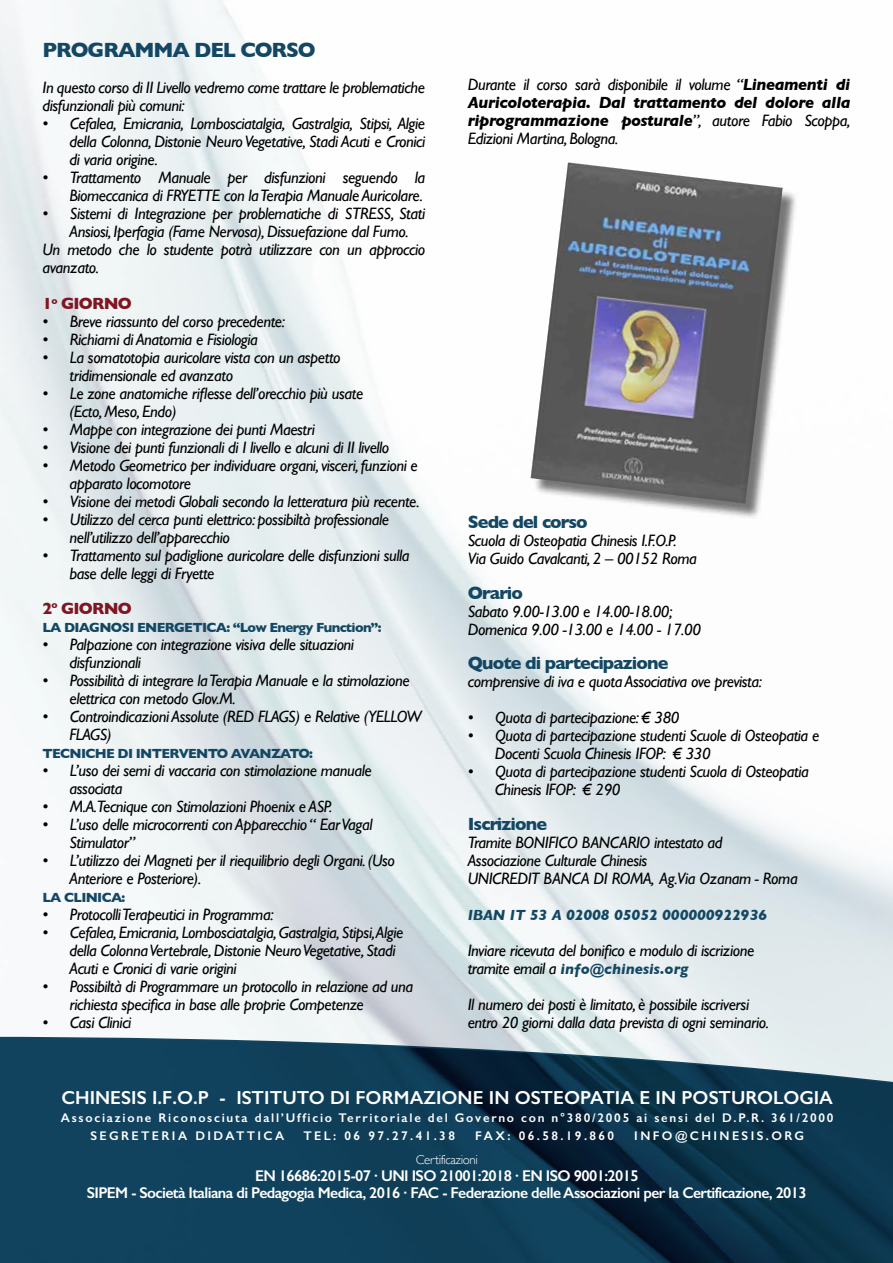
<style>
.page{position:relative;width:893px;height:1263px;background:#fff}
.page>*{position:absolute;margin:0;border:0;box-sizing:border-box;transform-origin:0 0}
.t1{font:700 21px "Gill Sans";letter-spacing:-.05em;color:#134763}
.t2{font:600 18.9px "Gill Sans";color:#fff}
.t3{font:700 18px "Gill Sans";letter-spacing:-.05em;color:#134763}
.t4{font:italic 16.5px/18px "Gill Sans";letter-spacing:-.025em;color:#000}
.t5{font:700 16.5px "Gill Sans";letter-spacing:-.05em;color:#7e1623}
.t6{font:600 15.6px/17px "Gill Sans";letter-spacing:-.04em;color:#fff;text-align:center}
.t7{font:italic 700 15px "Gill Sans";color:#134763}
.t8{font:700 13.5px "Gill Sans";letter-spacing:-.05em;color:#134763}
.t9{font:300 13.05px "Gill Sans";letter-spacing:-.025em;color:#fff}
.t10{font:600 12.6px/18px "Gill Sans";letter-spacing:.14em;color:#fff}
.t11{font:600 12.6px "Gill Sans";letter-spacing:.19em;color:#fff}
.s1{font-weight:700}
.s2{font-weight:400;font-size:16.5px;color:#000}
</style>
<div class="page">
<svg style="left:0;top:1034px;width:893px;height:229px;background:#1d475e"></svg>
<div style="left:533px;top:165px;width:265px;height:355px;background:#000;opacity:.75"></div>
<img style="left:531px;top:162px;width:252px;height:341px">
<p class="t1" style="left:43px;top:33px;width:275px">PROGRAMMA DEL CORSO</p>
<p class="t4" style="left:43px;top:79px;width:384px">In questo corso di II Livello vedremo come trattare le problematiche disfunzionali più comuni:</p>
<p class="t4" style="left:70px;top:115px;width:357px;text-align:justify;text-indent:-27px">• Cefalea, Emicrania, Lombosciatalgia, Gastralgia, Stipsi, Algie della Colonna, Distonie Neuro Vegetative, Stadi Acuti e Cronici di varia origine.</p>
<p class="t4" style="left:43px;top:169px;width:384px;text-align:right">• Trattamento Manuale per disfunzioni seguendo la<br>Biomeccanica di FRYETTE con la Terapia Manuale Auricolare.</p>
<p class="t4" style="left:43px;top:205px;width:384px">• Sistemi di Integrazione per problematiche di STRESS, Stati</p>
<p class="t4" style="left:70px;top:223px;width:341px">Ansiosi, Iperfagia (Fame Nervosa), Dissuefazione dal Fumo.</p>
<p class="t4" style="left:43px;top:241px;width:384px">Un metodo che lo studente potrà utilizzare con un approccio</p>
<p class="t4" style="left:43px;top:259px;width:58px">avanzato.</p>
<p class="t5" style="left:43px;top:291px;width:91px">1<sup>o</sup> GIORNO</p>
<p class="t4" style="left:43px;top:313px;width:244px">• Breve riassunto del corso precedente:</p>
<p class="t4" style="left:43px;top:331px;width:217px">• Richiami di Anatomia e Fisiologia</p>
<p class="t4" style="left:70px;top:349px;width:273px;text-indent:-27px">• La somatotopia auricolare vista con un aspetto tridimensionale ed avanzato</p>
<p class="t4" style="left:70px;top:385px;width:295px;text-indent:-27px">• Le zone anatomiche riflesse dell’orecchio più usate (Ecto, Meso, Endo)</p>
<p class="t4" style="left:43px;top:421px;width:274px">• Mappe con integrazione dei punti Maestri</p>
<p class="t4" style="left:43px;top:439px;width:348px">• Visione dei punti funzionali di I livello e alcuni di II livello</p>
<p class="t4" style="left:70px;top:457px;width:350px;text-indent:-27px">• Metodo Geometrico per individuare organi, visceri, funzioni e apparato locomotore</p>
<p class="t4" style="left:43px;top:493px;width:379px">• Visione dei metodi Globali secondo la letteratura più recente.</p>
<p class="t4" style="left:70px;top:511px;width:321px;text-indent:-27px">• Utilizzo del cerca punti elettrico: possibiltà professionale nell’utilizzo dell’apparecchio</p>
<p class="t4" style="left:70px;top:547px;width:342px;text-indent:-27px">• Trattamento sul padiglione auricolare delle disfunzioni sulla base delle leggi di Fryette</p>
<p class="t5" style="left:43px;top:595px;width:91px">2<sup>o</sup> GIORNO</p>
<p class="t8" style="left:43px;top:616px;width:341px">LA DIAGNOSI ENERGETICA: “Low Energy Function”:</p>
<p class="t4" style="left:70px;top:635px;width:286px;text-indent:-27px">• Palpazione con integrazione visiva delle situazioni disfunzionali</p>
<p class="t4" style="left:70px;top:671px;width:342px;text-indent:-27px">• Possibilità di integrare la Terapia Manuale e la stimolazione elettrica con metodo Glov.M.</p>
<p class="t4" style="left:70px;top:707px;width:354px;text-indent:-27px">• Controindicazioni Assolute (RED FLAGS) e Relative (YELLOW<br>FLAGS)</p>
<p class="t8" style="left:43px;top:742px;width:272px">TECNICHE DI INTERVENTO AVANZATO:</p>
<p class="t4" style="left:70px;top:761px;width:304px;text-indent:-27px">• L’uso dei semi di vaccaria con stimolazione manuale associata</p>
<p class="t4" style="left:43px;top:797px;width:291px">• M.A.Tecnique con Stimolazioni Phoenix e ASP.</p>
<p class="t4" style="left:70px;top:815px;width:305px;text-indent:-27px">• L’uso delle microcorrenti con Apparecchio “ Ear Vagal<br>Stimulator”</p>
<p class="t4" style="left:70px;top:851px;width:327px;text-indent:-27px">• L’utilizzo dei Magneti per il riequilibrio degli Organi. (Uso<br>Anteriore e Posteriore).</p>
<p class="t8" style="left:43px;top:886px;width:84px">LA CLINICA:</p>
<p class="t4" style="left:43px;top:905px;width:233px">• Protocolli Terapeutici in Programma:</p>
<p class="t4" style="left:70px;top:923px;width:335px;text-indent:-27px">• Cefalea, Emicrania, Lombosciatalgia, Gastralgia, Stipsi,Algie della Colonna Vertebrale, Distonie Neuro Vegetative, Stadi<br>Acuti e Cronici di varie origini</p>
<p class="t4" style="left:70px;top:977px;width:345px;text-indent:-27px">• Possibiltà di Programmare un protocollo in relazione ad una richiesta specifica in base alle proprie Competenze</p>
<p class="t4" style="left:43px;top:1013px;width:90px">• Casi Clinici</p>
<p class="t4" style="left:468px;top:76px;width:384px;text-align:justify">Durante il corso sarà disponibile il volume “<span class="s1">Lineamenti di Auricoloterapia. Dal trattamento del dolore alla riprogrammazione posturale</span>”, autore Fabio Scoppa, Edizioni Martina, Bologna.</p>
<p class="t3" style="left:468px;top:508px;width:121px">Sede del corso</p>
<p class="t4" style="left:468px;top:532px;width:231px">Scuola di Osteopatia Chinesis I.F.O.P.<br>Via Guido Cavalcanti, 2 – 00152 Roma</p>
<p class="t3" style="left:468px;top:578px;width:57px">Orario</p>
<p class="t4" style="left:468px;top:602px;width:235px">Sabato 9.00-13.00 e 14.00-18.00;<br>Domenica 9.00 -13.00 e 14.00 - 17.00</p>
<p class="t3" style="left:468px;top:649px;width:202px">Quote di partecipazione</p>
<p class="t4" style="left:468px;top:673px;width:296px">comprensive di iva e quota Associativa ove prevista:</p>
<p class="t4" style="left:468px;top:709px;width:213px">• Quota di partecipazione: € 380</p>
<p class="t4" style="left:495px;top:727px;width:326px;text-indent:-27px">• Quota di partecipazione studenti Scuole di Osteopatia e<br>Docenti Scuola Chinesis IFOP: € 330</p>
<p class="t4" style="left:495px;top:763px;width:316px;text-indent:-27px">• Quota di partecipazione studenti Scuola di Osteopatia<br>Chinesis IFOP: € 290</p>
<p class="t3" style="left:468px;top:809px;width:81px">Iscrizione</p>
<p class="t4" style="left:468px;top:833px;width:331px">Tramite BONIFICO BANCARIO intestato ad<br>Associazione Culturale Chinesis<br>UNICREDIT BANCA DI ROMA, Ag.Via Ozanam - Roma</p>
<p class="t7" style="left:468px;top:906px;width:301px">IBAN IT 53 A 02008 05052 000000922936</p>
<p class="t4" style="left:468px;top:941px;width:288px">Inviare ricevuta del bonifico e modulo di iscrizione</p>
<p class="t7" style="left:468px;top:960px;width:222px"><span class="s2">tramite email a</span> info@chinesis.org</p>
<p class="t4" style="left:468px;top:995px;width:303px">Il numero dei posti è limitato, è possibile iscriversi entro 20 giorni dalla data prevista di ogni seminario.</p>
<p class="t2" style="left:61px;top:1086px;width:773px">CHINESIS I.F.O.P - ISTITUTO DI FORMAZIONE IN OSTEOPATIA E IN POSTUROLOGIA</p>
<p class="t10" style="left:90px;top:1109px;width:745px;text-indent:-30px">Associazione Riconosciuta dall’Ufficio Territoriale del Governo con n°380/2005 ai sensi del D.P.R. 361/2000<br>SEGRETERIA DIDATTICA</p>
<p class="t11" style="left:303px;top:1128px;width:153px">TEL: 06 97.27.41.38</p>
<p class="t11" style="left:475px;top:1128px;width:141px">FAX: 06.58.19.860</p>
<p class="t11" style="left:634px;top:1128px;width:171px">INFO@CHINESIS.ORG</p>
<p class="t9" style="left:416px;top:1149px;width:64px">Certificazioni</p>
<p class="t6" style="left:87px;top:1167px;width:721px">EN 16686:2015-07 UNI ISO 21001:2018 EN ISO 9001:2015<br>SIPEM - Società Italiana di Pedagogia Medica, 2016 FAC - Federazione delle Associazioni per la Certificazione, 2013</p>
</div>
